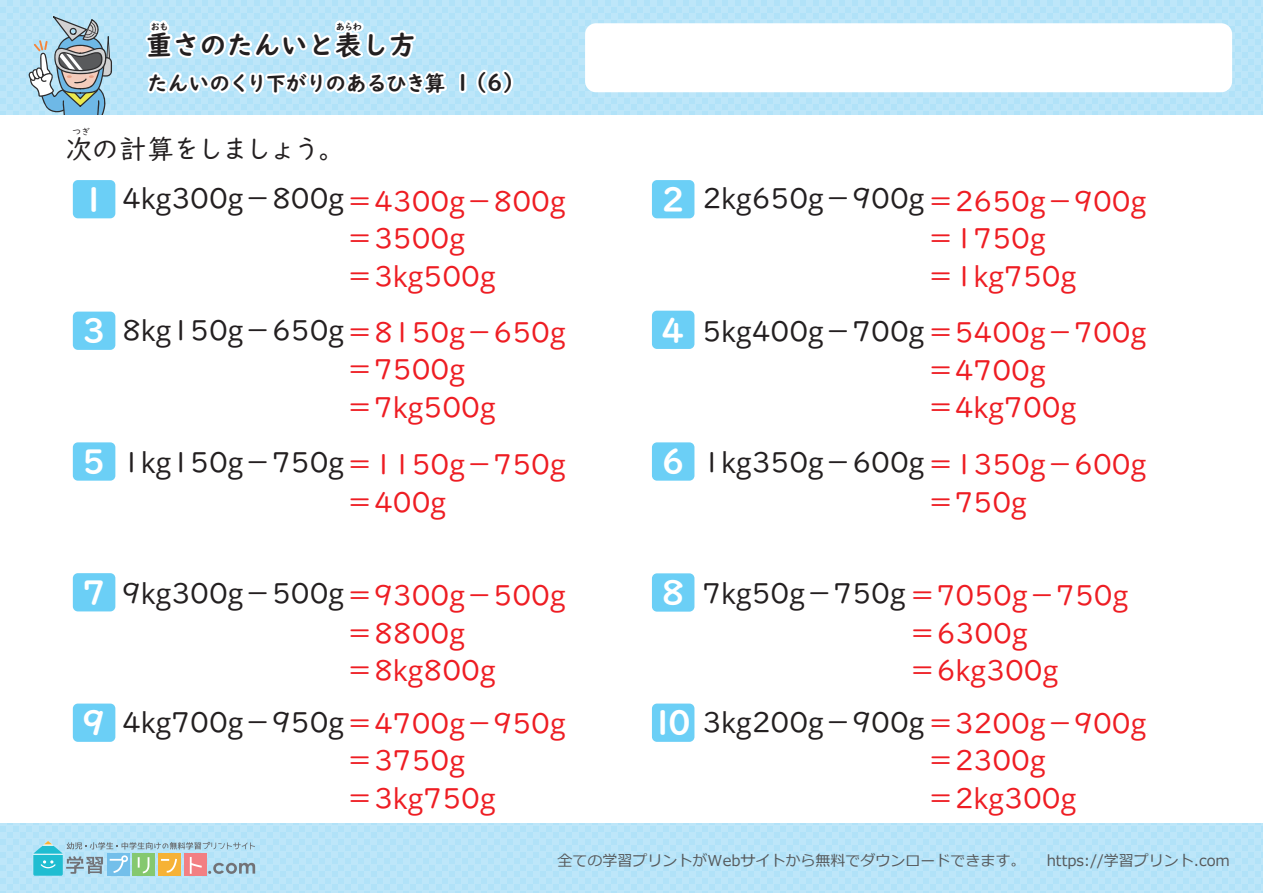
<style>
.page{position:relative;width:1263px;height:893px;background:#fff}
.page>*{position:absolute;margin:0;border:0;box-sizing:border-box;transform-origin:0 0}
.t1{font:33px "UD Digi Kyokasho NP B";color:#fff}
.t2{font:28.5px/37.5px "UD Digi Kyokasho NP R";color:#ee1d23}
.t3{font:28.5px "UD Digi Kyokasho NP R";color:#231f20}
.t4{font:27px "UD Digi Kyokasho NP R";letter-spacing:-.075em;color:#231f20}
.t5{font:27px "UD Digi Kyokasho NP B";color:#231f20}
.t6{font:22.5px "UD Digi Kyokasho NP B";color:#231f20}
.t7{font:21px "UD Digi Kyokasho NP B";letter-spacing:-.05em;color:#231f20}
.t8{font:15px "Meiryo";color:#56595b}
.t9{font:9px "UD Digi Kyokasho NP B";color:#231f20}
.t10{font:9px "UD Digi Kyokasho NP R";color:#231f20}
.s1{font-size:22.5px}
.s2{font-family:"Open Sans"}
.s3{color:#231f20}
.s4{font-family:"Open Sans";color:#231f20}
</style>
<div class="page">
<div style="left:0;top:0;width:1263px;height:114px;background:#bde6f9"></div>
<div style="left:0;top:823px;width:1263px;height:70px;background:#bde6f9"></div>
<div style="left:585px;top:23px;width:647px;height:69px;background:#fff;border-radius:11px"></div>
<svg style="left:33px;top:841px;width:222px;height:35px"></svg>
<svg style="left:28px;top:16px;width:84px;height:98px"></svg>
<div style="left:73px;top:180px;width:42px;height:38px;background:#6bcff6;border-radius:5px"></div>
<div style="left:73px;top:312px;width:42px;height:38px;background:#6bcff6;border-radius:5px"></div>
<div style="left:652px;top:180px;width:42px;height:38px;background:#6bcff6;border-radius:5px"></div>
<div style="left:652px;top:311px;width:42px;height:38px;background:#6bcff6;border-radius:5px"></div>
<div style="left:73px;top:442px;width:42px;height:39px;background:#6bcff6;border-radius:5px"></div>
<div style="left:73px;top:573px;width:42px;height:38px;background:#6bcff6;border-radius:5px"></div>
<div style="left:73px;top:704px;width:42px;height:38px;background:#6bcff6;border-radius:5px"></div>
<div style="left:652px;top:442px;width:42px;height:39px;background:#6bcff6;border-radius:5px"></div>
<div style="left:652px;top:573px;width:42px;height:39px;background:#6bcff6;border-radius:5px"></div>
<div style="left:652px;top:704px;width:42px;height:38px;background:#6bcff6;border-radius:5px"></div>
<svg style="left:143px;top:0;width:306px;height:115px"></svg>
<svg style="left:455px;top:66px;width:62px;height:33px"></svg>
<p class="t9" style="left:151px;top:21px;width:19px">おも</p>
<p class="t9" style="left:336px;top:21px;width:28px">あらわ</p>
<p class="t5" style="left:146px;top:29px;width:271px">重さのたんいと表し方</p>
<p class="t7" style="left:147px;top:71px;width:325px">たんいのくり下がりのあるひき算 <span class="s1">1</span></p>
<p class="t6" style="left:464px;top:69px;width:62px">（6）</p>
<p class="t10" style="left:72px;top:126px;width:19px">つぎ</p>
<p class="t4" style="left:65px;top:133px;width:282px">次の計算をしましょう。</p>
<p class="t1" style="left:82px;top:180px;width:25px">1</p>
<p class="t3" style="left:122px;top:183px;width:223px">4<span class="s2">kg</span>300<span class="s2">g</span>－800<span class="s2">g</span></p>
<p class="t2" style="left:346px;top:182px;width:221px">＝4300<span class="s2">g</span>－800<span class="s2">g</span>＝3500<span class="s2">g</span>＝3<span class="s2">kg</span>500<span class="s2">g</span></p>
<p class="t1" style="left:661px;top:180px;width:25px">2</p>
<p class="t3" style="left:702px;top:183px;width:223px">2<span class="s2">kg</span>650<span class="s2">g</span>－900<span class="s2">g</span></p>
<p class="t2" style="left:926px;top:183px;width:221px">＝2650<span class="s2">g</span>－900<span class="s2">g</span>＝1750<span class="s2">g</span>＝1<span class="s2">kg</span>750<span class="s2">g</span></p>
<p class="t1" style="left:82px;top:311px;width:25px">3</p>
<p class="t2" style="left:122px;top:314px;width:445px"><span class="s3">8</span><span class="s4">kg</span><span class="s3">150</span><span class="s4">g</span><span class="s3">－650</span><span class="s4">g</span>＝8150<span class="s2">g</span>－650<span class="s2">g</span></p>
<p class="t1" style="left:661px;top:311px;width:25px">4</p>
<p class="t2" style="left:702px;top:314px;width:445px"><span class="s3">5</span><span class="s4">kg</span><span class="s3">400</span><span class="s4">g</span><span class="s3">－700</span><span class="s4">g</span>＝5400<span class="s2">g</span>－700<span class="s2">g</span></p>
<p class="t2" style="left:346px;top:351px;width:151px">＝7500<span class="s2">g</span>＝7<span class="s2">kg</span>500<span class="s2">g</span></p>
<p class="t2" style="left:926px;top:351px;width:151px">＝4700<span class="s2">g</span>＝4<span class="s2">kg</span>700<span class="s2">g</span></p>
<p class="t1" style="left:82px;top:442px;width:25px">5</p>
<p class="t2" style="left:122px;top:446px;width:445px"><span class="s3">1</span><span class="s4">kg</span><span class="s3">150</span><span class="s4">g</span><span class="s3">－750</span><span class="s4">g</span>＝1150<span class="s2">g</span>－750<span class="s2">g</span></p>
<p class="t1" style="left:661px;top:442px;width:25px">6</p>
<p class="t2" style="left:702px;top:446px;width:445px"><span class="s3">1</span><span class="s4">kg</span><span class="s3">350</span><span class="s4">g</span><span class="s3">－600</span><span class="s4">g</span>＝1350<span class="s2">g</span>－600<span class="s2">g</span></p>
<p class="t2" style="left:346px;top:483px;width:102px">＝400<span class="s2">g</span></p>
<p class="t2" style="left:926px;top:483px;width:102px">＝750<span class="s2">g</span></p>
<p class="t1" style="left:82px;top:573px;width:25px">7</p>
<p class="t3" style="left:122px;top:577px;width:223px">9<span class="s2">kg</span>300<span class="s2">g</span>－500<span class="s2">g</span></p>
<p class="t2" style="left:346px;top:577px;width:221px">＝9300<span class="s2">g</span>－500<span class="s2">g</span>＝8800<span class="s2">g</span>＝8<span class="s2">kg</span>800<span class="s2">g</span></p>
<p class="t1" style="left:661px;top:573px;width:25px">8</p>
<p class="t3" style="left:702px;top:577px;width:205px">7<span class="s2">kg</span>50<span class="s2">g</span>－750<span class="s2">g</span></p>
<p class="t2" style="left:908px;top:577px;width:221px">＝7050<span class="s2">g</span>－750<span class="s2">g</span>＝6300<span class="s2">g</span>＝6<span class="s2">kg</span>300<span class="s2">g</span></p>
<p class="t1" style="left:82px;top:703px;width:25px">9</p>
<p class="t2" style="left:122px;top:705px;width:445px"><span class="s3">4</span><span class="s4">kg</span><span class="s3">700</span><span class="s4">g</span><span class="s3">－950</span><span class="s4">g</span>＝4700<span class="s2">g</span>－950<span class="s2">g</span></p>
<p class="t1" style="left:651px;top:703px;width:41px">10</p>
<p class="t2" style="left:702px;top:705px;width:445px"><span class="s3">3</span><span class="s4">kg</span><span class="s3">200</span><span class="s4">g</span><span class="s3">－900</span><span class="s4">g</span>＝3200<span class="s2">g</span>－900<span class="s2">g</span></p>
<p class="t2" style="left:346px;top:742px;width:151px">＝3750<span class="s2">g</span>＝3<span class="s2">kg</span>750<span class="s2">g</span></p>
<p class="t2" style="left:926px;top:742px;width:151px">＝2300<span class="s2">g</span>＝2<span class="s2">kg</span>300<span class="s2">g</span></p>
<p class="t8" style="left:558px;top:850px;width:469px">全ての学習プリントがWebサイトから無料でダウンロードできます。</p>
<p class="t8" style="left:1047px;top:850px;width:185px">https://学習プリント.com</p>
</div>
